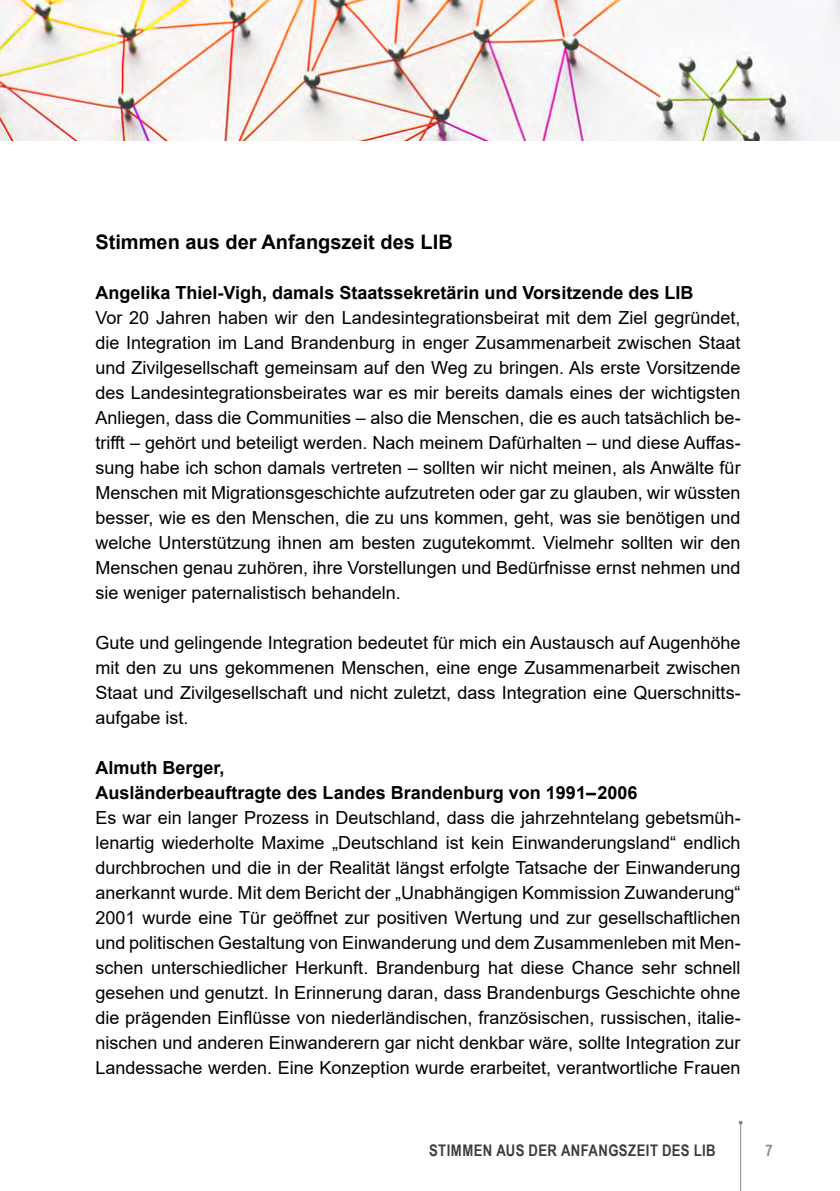
<style>
.page{position:relative;width:840px;height:1191px;background:#fff}
.page>*{position:absolute;margin:0;border:0;box-sizing:border-box;transform-origin:0 0}
.t1{font:700 20px "Arial";color:#000}
.t2{font:18px/25px "Arial";color:#000;text-align:justify}
.t3{font:700 18px/25px "Arial";color:#000}
.Kapitelunterschrift{font:700 16px "Arial Narrow";letter-spacing:.025em;color:#3c3c3b}
.t4{font:700 16px "Arial Narrow";color:#878787}
</style>
<div class="page">
<hr style="left:739px;top:1122px;width:1px;height:69px;background:#878787">
<img style="left:0;top:0;width:839px;height:140px">
<h2 class="t1" style="left:95px;top:228px;width:359px">Stimmen aus der Anfangszeit des LIB</h2>
<h3 class="t3" style="left:95px;top:280px;width:599px">Angelika Thiel-Vigh, damals Staatssekretärin und Vorsitzende des LIB</h3>
<p class="t2" style="left:95px;top:305px;width:646px">Vor 20 Jahren haben wir den Landesintegrationsbeirat mit dem Ziel gegründet, die Integration im Land Brandenburg in enger Zusammenarbeit zwischen Staat und Zivilgesellschaft gemeinsam auf den Weg zu bringen. Als erste Vorsitzende des Landesintegrationsbeirates war es mir bereits damals eines der wichtigsten Anliegen, dass die Communities – also die Menschen, die es auch tatsächlich be&shy;trifft – gehört und beteiligt werden. Nach meinem Dafürhalten – und diese Auffas&shy;sung habe ich schon damals vertreten – sollten wir nicht meinen, als Anwälte für Menschen mit Migrationsgeschichte aufzutreten oder gar zu glauben, wir wüssten besser, wie es den Menschen, die zu uns kommen, geht, was sie benötigen und welche Unterstützung ihnen am besten zugutekommt. Vielmehr sollten wir den Menschen genau zuhören, ihre Vorstellungen und Bedürfnisse ernst nehmen und sie weniger paternalistisch behandeln.</p>
<p class="t2" style="left:95px;top:630px;width:646px">Gute und gelingende Integration bedeutet für mich ein Austausch auf Augenhöhe mit den zu uns gekommenen Menschen, eine enge Zusammenarbeit zwischen Staat und Zivilgesellschaft und nicht zuletzt, dass Integration eine Querschnitts&shy;aufgabe ist.</p>
<h3 class="t3" style="left:95px;top:755px;width:543px">Almuth Berger,<br>Ausländerbeauftragte des Landes Brandenburg von 1991– 2006</h3>
<p class="t2" style="left:95px;top:805px;width:646px">Es war ein langer Prozess in Deutschland, dass die jahrzehntelang gebetsmüh&shy;lenartig wiederholte Maxime „Deutschland ist kein Einwanderungsland“ endlich durchbrochen und die in der Realität längst erfolgte Tatsache der Einwanderung anerkannt wurde. Mit dem Bericht der „Unabhängigen Kommission Zuwanderung“ 2001 wurde eine Tür geöffnet zur positiven Wertung und zur gesellschaftlichen und politischen Gestaltung von Einwanderung und dem Zusammenleben mit Men&shy;schen unterschiedlicher Herkunft. Brandenburg hat diese Chance sehr schnell gesehen und genutzt. In Erinnerung daran, dass Brandenburgs Geschichte ohne die prägenden Einflüsse von niederländischen, französischen, russischen, italie&shy;nischen und anderen Einwanderern gar nicht denkbar wäre, sollte Integration zur Landessache werden. Eine Konzeption wurde erarbeitet, verantwortliche Frauen</p>
<p class="Kapitelunterschrift" style="left:429px;top:1138px;width:288px">STIMMEN AUS DER ANFANGSZEIT DES LIB</p>
<p class="t4" style="left:765px;top:1138px;width:9px">7</p>
</div>
